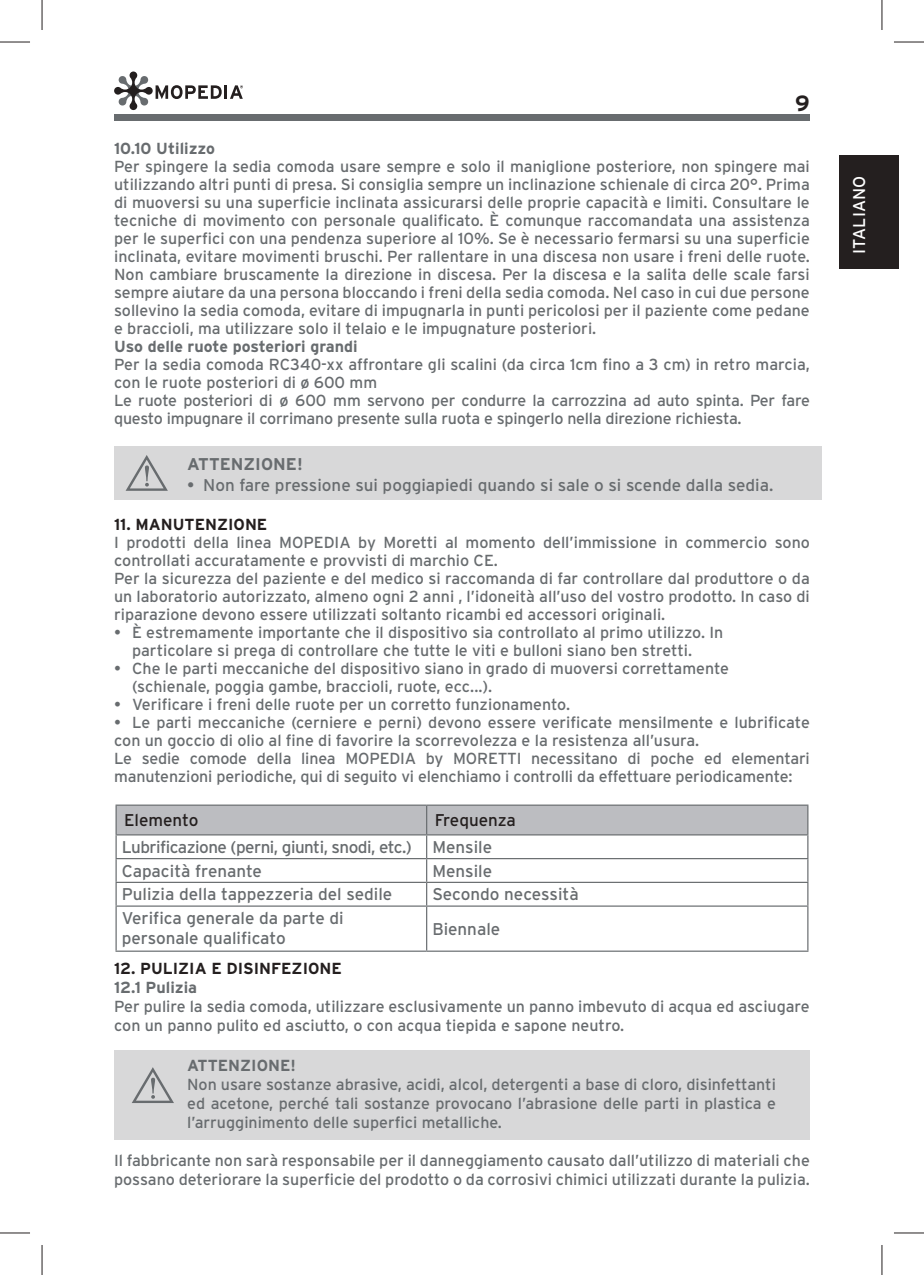
<style>
.page{position:relative;width:924px;height:1275px;background:#fff}
.page>*{position:absolute;margin:0;border:0;box-sizing:border-box;transform-origin:0 0}
.t1{font:700 22px "Interstate";color:#241f1f}
.t2{font:17px/20px "Interstate";color:#686c6f}
.t3{font:17px/23.8px "Interstate";letter-spacing:-.03em;color:#686c6f}
.t4{font:17px "Interstate";color:#241f1f}
.t5{font:700 17px "Interstate";color:#686c6f}
.t6{font:17px "Interstate";letter-spacing:.005em;color:#fff}
.t7{font:16px/18px "Interstate";color:#686c6f}
.t8{font:700 16px "Interstate";color:#686c6f}
.t9{font:700 16px "Interstate";color:#241f1f}
</style>
<div class="page">
<div style="left:114px;top:114px;width:695px;height:7px;background:#686c6f"></div>
<svg style="left:114px;top:71px;width:107px;height:39px"></svg>
<hr style="left:224px;top:85px;width:3px;height:14px;background:#241f1f">
<svg style="left:230px;top:85px;width:13px;height:14px"></svg>
<div style="left:838px;top:155px;width:60px;height:114px;background:#241f1f"></div>
<div style="left:114px;top:446px;width:706px;height:54px;background:#d8d8d9"></div>
<svg style="left:125px;top:455px;width:43px;height:36px"></svg>
<hr style="left:115px;top:805px;width:2px;height:29px;background:#686c6f">
<hr style="left:115px;top:804px;width:311px;height:1px;background:#686c6f">
<hr style="left:426px;top:804px;width:382px;height:1px;background:#686c6f">
<hr style="left:806px;top:805px;width:2px;height:29px;background:#686c6f">
<hr style="left:115px;top:835px;width:2px;height:23px;background:#686c6f">
<hr style="left:115px;top:834px;width:311px;height:1px;background:#686c6f">
<hr style="left:426px;top:834px;width:382px;height:1px;background:#686c6f">
<hr style="left:806px;top:835px;width:2px;height:23px;background:#686c6f">
<hr style="left:115px;top:859px;width:2px;height:22px;background:#686c6f">
<hr style="left:115px;top:858px;width:311px;height:1px;background:#686c6f">
<hr style="left:426px;top:858px;width:382px;height:1px;background:#686c6f">
<hr style="left:806px;top:859px;width:2px;height:22px;background:#686c6f">
<hr style="left:115px;top:883px;width:2px;height:22px;background:#686c6f">
<hr style="left:115px;top:881px;width:311px;height:2px;background:#686c6f">
<svg style="left:116px;top:805px;width:691px;height:100px"></svg>
<hr style="left:426px;top:881px;width:382px;height:2px;background:#686c6f">
<hr style="left:806px;top:883px;width:2px;height:22px;background:#686c6f">
<hr style="left:115px;top:906px;width:2px;height:44px;background:#686c6f">
<hr style="left:115px;top:905px;width:311px;height:1px;background:#686c6f">
<hr style="left:115px;top:950px;width:311px;height:1px;background:#686c6f">
<hr style="left:426px;top:906px;width:1px;height:44px;background:#686c6f">
<hr style="left:426px;top:905px;width:382px;height:1px;background:#686c6f">
<hr style="left:806px;top:906px;width:2px;height:44px;background:#686c6f">
<hr style="left:426px;top:950px;width:382px;height:1px;background:#686c6f">
<div style="left:114px;top:1050px;width:695px;height:90px;background:#d8d8d9"></div>
<svg style="left:132px;top:1067px;width:42px;height:36px"></svg>
<hr style="left:0;top:42px;width:30px;height:1px;background:#241f1f">
<hr style="left:893px;top:42px;width:30px;height:1px;background:#241f1f">
<hr style="left:0;top:1232px;width:30px;height:1px;background:#241f1f">
<hr style="left:893px;top:1232px;width:30px;height:1px;background:#241f1f">
<hr style="left:42px;top:0;width:1px;height:30px;background:#241f1f">
<hr style="left:42px;top:1245px;width:1px;height:30px;background:#241f1f">
<hr style="left:881px;top:0;width:1px;height:30px;background:#241f1f">
<hr style="left:881px;top:1245px;width:1px;height:30px;background:#241f1f">
<h1 class="t1" style="left:794px;top:91px;width:16px">9</h1>
<p class="t8" style="left:114px;top:139px;width:102px">10.10 Utilizzo</p>
<p class="t7" style="left:114px;top:157px;width:697px;text-align:justify">Per spingere la sedia comoda usare sempre e solo il maniglione posteriore, non spingere mai utilizzando altri punti di presa. Si consiglia sempre un inclinazione schienale di circa 20°. Prima di muoversi su una superficie inclinata assicurarsi delle proprie capacità e limiti. Consultare le tecniche di movimento con personale qualificato. È comunque raccomandata una assistenza per le superfici con una pendenza superiore al 10%. Se è necessario fermarsi su una superficie inclinata, evitare movimenti bruschi. Per rallentare in una discesa non usare i freni delle ruote.<br>Non cambiare bruscamente la direzione in discesa. Per la discesa e la salita delle scale farsi sempre aiutare da una persona bloccando i freni della sedia comoda. Nel caso in cui due persone sollevino la sedia comoda, evitare di impugnarla in punti pericolosi per il paziente come pedane e braccioli, ma utilizzare solo il telaio e le impugnature posteriori.</p>
<p class="t8" style="left:114px;top:337px;width:245px">Uso delle ruote posteriori grandi</p>
<p class="t7" style="left:114px;top:355px;width:697px">Per la sedia comoda RC340-xx affrontare gli scalini (da circa 1cm fino a 3 cm) in retro marcia, con le ruote posteriori di ø 600 mm<br>Le ruote posteriori di ø 600 mm servono per condurre la carrozzina ad auto spinta. Per fare questo impugnare il corrimano presente sulla ruota e spingerlo nella direzione richiesta.</p>
<p class="t5" style="left:187px;top:455px;width:117px">ATTENZIONE!</p>
<p class="t2" style="left:187px;top:475px;width:587px">• Non fare pressione sui poggiapiedi quando si sale o si scende dalla sedia.</p>
<p class="t9" style="left:114px;top:515px;width:155px">11. MANUTENZIONE</p>
<p class="t7" style="left:114px;top:533px;width:697px">I prodotti della linea MOPEDIA by Moretti al momento dell’immissione in commercio sono controllati accuratamente e provvisti di marchio CE.<br>Per la sicurezza del paziente e del medico si raccomanda di far controllare dal produttore o da un laboratorio autorizzato, almeno ogni 2 anni , l’idoneità all’uso del vostro prodotto. In caso di riparazione devono essere utilizzati soltanto ricambi ed accessori originali.</p>
<p class="t7" style="left:132px;top:623px;width:592px;text-indent:-18px">• È estremamente importante che il dispositivo sia controllato al primo utilizzo. In particolare si prega di controllare che tutte le viti e bulloni siano ben stretti.</p>
<p class="t7" style="left:132px;top:659px;width:598px;text-indent:-18px">• Che le parti meccaniche del dispositivo siano in grado di muoversi correttamente (schienale, poggia gambe, braccioli, ruote, ecc...).</p>
<p class="t7" style="left:114px;top:695px;width:457px">• Verificare i freni delle ruote per un corretto funzionamento.</p>
<p class="t7" style="left:114px;top:713px;width:697px">• Le parti meccaniche (cerniere e perni) devono essere verificate mensilmente e lubrificate con un goccio di olio al fine di favorire la scorrevolezza e la resistenza all’usura.<br>Le sedie comode della linea MOPEDIA by MORETTI necessitano di poche ed elementari manutenzioni periodiche, qui di seguito vi elenchiamo i controlli da effettuare periodicamente:</p>
<p class="t4" style="left:124px;top:810px;width:76px">Elemento</p>
<p class="t4" style="left:434px;top:810px;width:83px">Frequenza</p>
<p class="t3" style="left:122px;top:835px;width:372px">Lubrificazione (perni, giunti, snodi, etc.) Mensile<br>Capacità frenante</p>
<p class="t2" style="left:432px;top:860px;width:61px">Mensile</p>
<p class="t2" style="left:122px;top:884px;width:272px">Pulizia della tappezzeria del sedile</p>
<p class="t2" style="left:432px;top:884px;width:148px">Secondo necessità</p>
<p class="t2" style="left:122px;top:908px;width:223px">Verifica generale da parte di personale qualificato</p>
<p class="t2" style="left:432px;top:918px;width:69px">Biennale</p>
<p class="t9" style="left:114px;top:959px;width:229px">12. PULIZIA E DISINFEZIONE</p>
<p class="t8" style="left:114px;top:978px;width:85px">12.1 Pulizia</p>
<p class="t7" style="left:114px;top:996px;width:696px;line-height:19.2px">Per pulire la sedia comoda, utilizzare esclusivamente un panno imbevuto di acqua ed asciugare con un panno pulito ed asciutto, o con acqua tiepida e sapone neutro.</p>
<p class="t8" style="left:187px;top:1056px;width:110px">ATTENZIONE!</p>
<p class="t7" style="left:187px;top:1074px;width:590px;line-height:19.2px;text-align:justify">Non usare sostanze abrasive, acidi, alcol, detergenti a base di cloro, disinfettanti ed acetone, perché tali sostanze provocano l’abrasione delle parti in plastica e l’arrugginimento delle superfici metalliche.</p>
<p class="t7" style="left:114px;top:1150px;width:697px;line-height:19.2px">Il fabbricante non sarà responsabile per il danneggiamento causato dall’utilizzo di materiali che possano deteriorare la superficie del prodotto o da corrosivi chimici utilizzati durante la pulizia.</p>
<p class="t6" style="left:849px;top:254px;width:79px;rotate:-90deg">ITALIANO</p>
</div>
